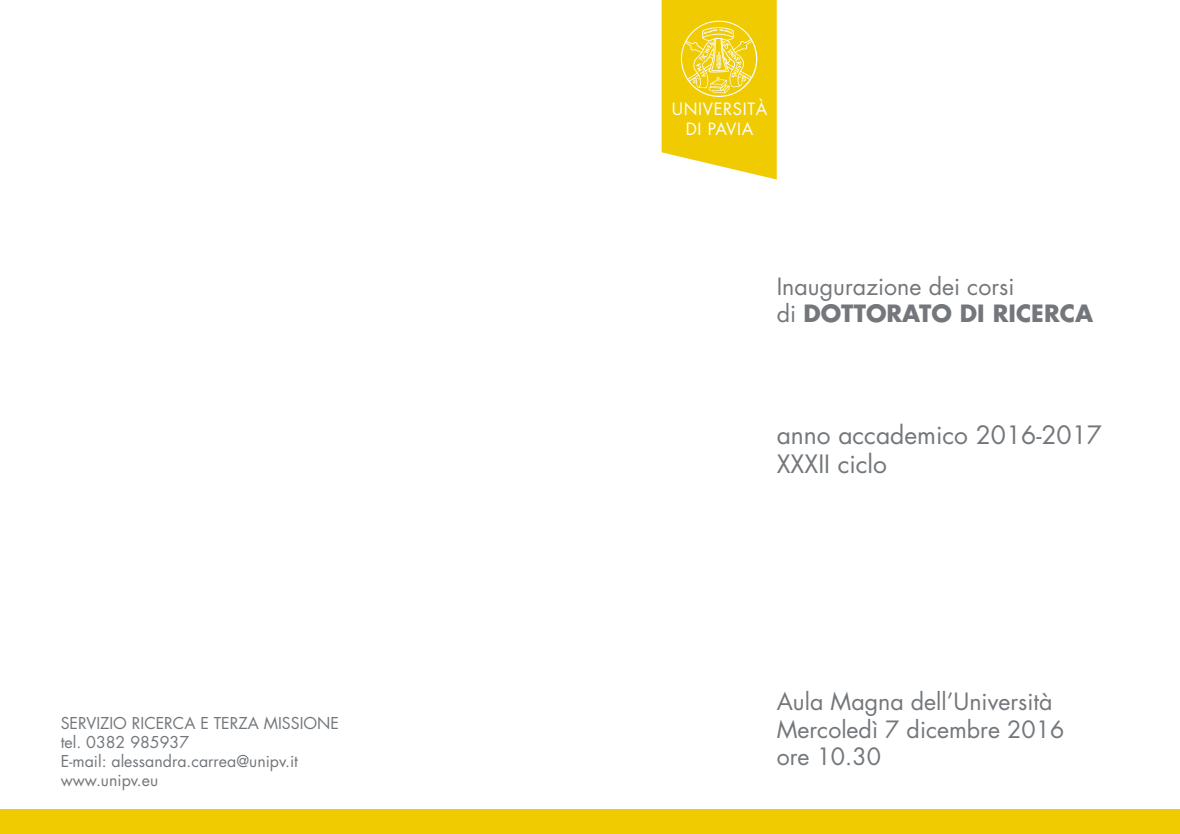
<style>
.page{position:relative;width:1180px;height:834px;background:#fff}
.page>*{position:absolute;margin:0;border:0;box-sizing:border-box;transform-origin:0 0}
.t1{font:24.6px/29.6px "Futura";color:#73777b}
.t2{font:23.2px/27.8px "Futura";color:#73777b}
.t3{font:16.6px/19.8px "Futura";letter-spacing:.04em;color:#fff;text-align:center}
.t4{font:16px/19.2px "Futura";color:#73777b}
.s1{font-weight:700}
</style>
<div class="page">
<div style="left:0;top:809px;width:1179px;height:24px;background:#f0cb02"></div>
<svg style="left:661px;top:0;width:115px;height:179px;background:#f2d229"></svg>
<p class="t4" style="left:61px;top:713px;width:280px">SERVIZIO RICERCA E TERZA MISSIONE tel. 0382 985937<br>E-mail: alessandra.carrea@unipv.it www.unipv.eu</p>
<p class="t3" style="left:671px;top:100px;width:97px">UNIVERSITÀ<br>DI PAVIA</p>
<p class="t2" style="left:776px;top:272px;width:318px">Inaugurazione dei corsi<br>di <span class="s1">DOTTORATO DI RICERCA</span></p>
<p class="t1" style="left:776px;top:420px;width:327px">anno accademico 2016-2017<br>XXXII ciclo</p>
<p class="t2" style="left:776px;top:687px;width:289px">Aula Magna dell’Università<br>Mercoledì 7 dicembre 2016 ore 10.30</p>
</div>
